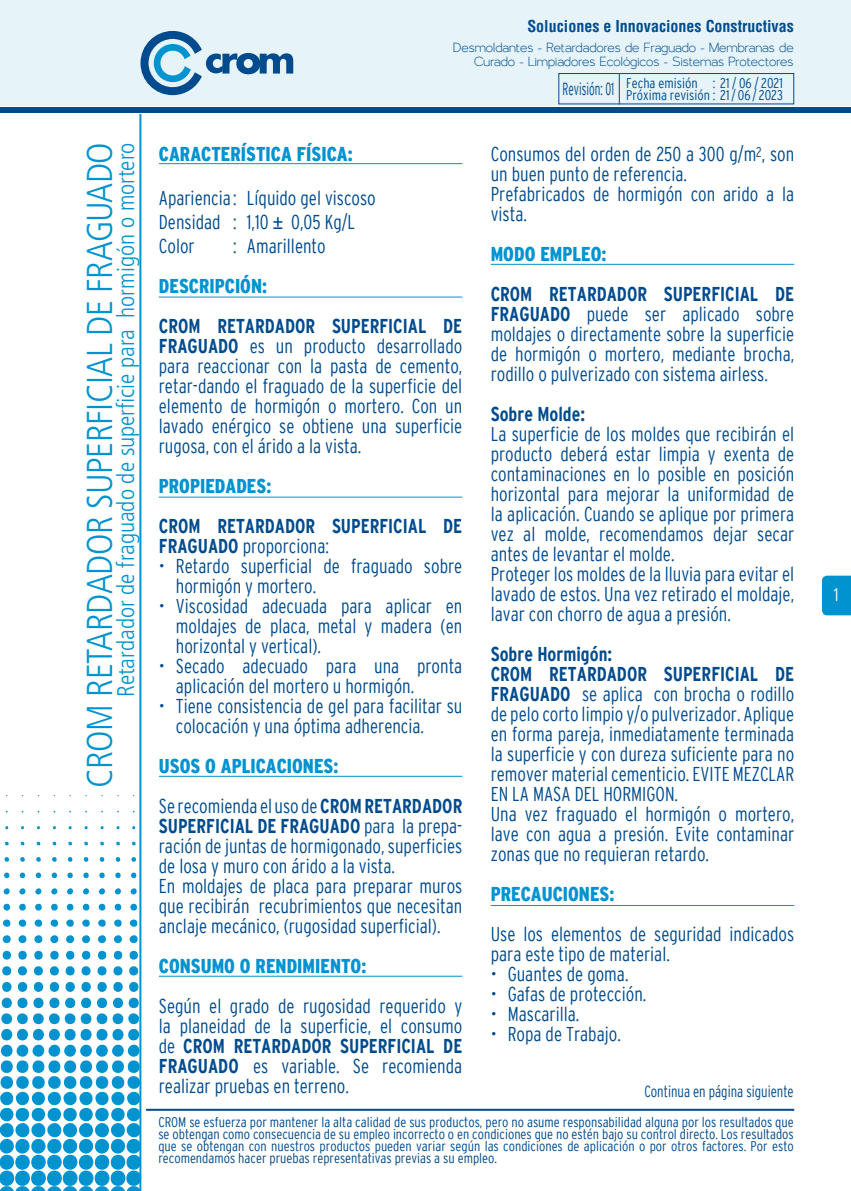
<style>
.page{position:relative;width:851px;height:1191px;background:#fff}
.page>*{position:absolute;margin:0;border:0;box-sizing:border-box;transform-origin:0 0}
.t1{font:300 condensed 36px "Frutiger";letter-spacing:-.015em;color:#0093d0}
.t2{font:300 condensed 24px "Frutiger";color:#0093d0}
.t3{font:300 condensed 20px/20px "Interstate";color:#004b8d;scale:.95 1}
.t4{font:900 condensed 20px "Interstate";color:#0093d0;scale:.95 1}
.t5{font:700 condensed 20px/20px "Interstate";color:#004b8d;scale:.95 1}
.t6{font:18px/14px "Larke";color:#004b8d;text-align:right}
.t7{font:300 condensed 18px "Frutiger";color:#fff}
.t8{font:300 condensed 17.6px "Interstate";color:#004b8d;scale:.72 1}
.t9{font:700 condensed 16px "Helvetica";color:#004b8d}
.t10{font:300 condensed 16px "Interstate";color:#004b8d;scale:.9 1}
.t11{font:300 condensed 14px/12px "Interstate";color:#004b8d;text-align:justify}
.s1{font-family:"Arial";font-weight:400;font-stretch:normal}
.s2{font-weight:700}
.s3{font-weight:300}
.s4{font-weight:900;color:#0093d0}
</style>
<div class="page">
<div style="left:0;top:0;width:850px;height:106px;background:#e6f4fa"></div>
<svg style="left:140px;top:31px;width:153px;height:64px"></svg>
<div style="left:0;top:108px;width:850px;height:5px;background:#004b8d"></div>
<svg style="left:5px;top:841px;width:4px;height:5px"></svg>
<svg style="left:4px;top:857px;width:5px;height:5px"></svg>
<svg style="left:4px;top:872px;width:6px;height:7px"></svg>
<svg style="left:3px;top:888px;width:7px;height:7px"></svg>
<svg style="left:3px;top:903px;width:7px;height:7px"></svg>
<svg style="left:20px;top:841px;width:5px;height:5px"></svg>
<svg style="left:20px;top:857px;width:5px;height:5px"></svg>
<svg style="left:19px;top:872px;width:6px;height:7px"></svg>
<svg style="left:19px;top:888px;width:7px;height:7px"></svg>
<svg style="left:19px;top:903px;width:7px;height:7px"></svg>
<svg style="left:36px;top:841px;width:5px;height:5px"></svg>
<svg style="left:36px;top:857px;width:5px;height:5px"></svg>
<svg style="left:35px;top:872px;width:6px;height:7px"></svg>
<svg style="left:35px;top:888px;width:7px;height:7px"></svg>
<svg style="left:35px;top:903px;width:7px;height:7px"></svg>
<svg style="left:52px;top:841px;width:4px;height:5px"></svg>
<svg style="left:52px;top:857px;width:5px;height:5px"></svg>
<svg style="left:51px;top:872px;width:6px;height:7px"></svg>
<svg style="left:51px;top:888px;width:7px;height:7px"></svg>
<svg style="left:51px;top:903px;width:7px;height:7px"></svg>
<svg style="left:68px;top:841px;width:4px;height:5px"></svg>
<svg style="left:67px;top:857px;width:6px;height:5px"></svg>
<svg style="left:67px;top:872px;width:6px;height:7px"></svg>
<svg style="left:67px;top:888px;width:6px;height:7px"></svg>
<svg style="left:66px;top:903px;width:8px;height:7px"></svg>
<svg style="left:84px;top:841px;width:4px;height:5px"></svg>
<svg style="left:83px;top:857px;width:6px;height:5px"></svg>
<svg style="left:83px;top:872px;width:6px;height:7px"></svg>
<svg style="left:83px;top:888px;width:6px;height:7px"></svg>
<svg style="left:82px;top:903px;width:8px;height:7px"></svg>
<svg style="left:100px;top:841px;width:4px;height:5px"></svg>
<svg style="left:99px;top:857px;width:6px;height:5px"></svg>
<svg style="left:99px;top:872px;width:6px;height:7px"></svg>
<svg style="left:98px;top:888px;width:7px;height:7px"></svg>
<svg style="left:98px;top:903px;width:8px;height:7px"></svg>
<svg style="left:116px;top:841px;width:4px;height:5px"></svg>
<svg style="left:115px;top:857px;width:5px;height:5px"></svg>
<svg style="left:115px;top:872px;width:6px;height:7px"></svg>
<svg style="left:114px;top:888px;width:7px;height:7px"></svg>
<svg style="left:114px;top:903px;width:8px;height:7px"></svg>
<svg style="left:2px;top:919px;width:112px;height:57px"></svg>
<svg style="left:0;top:982px;width:124px;height:209px"></svg>
<svg style="left:132px;top:841px;width:4px;height:5px"></svg>
<svg style="left:131px;top:857px;width:5px;height:5px"></svg>
<svg style="left:131px;top:872px;width:6px;height:7px"></svg>
<svg style="left:130px;top:888px;width:7px;height:7px"></svg>
<svg style="left:130px;top:903px;width:7px;height:7px"></svg>
<svg style="left:114px;top:919px;width:25px;height:57px"></svg>
<svg style="left:124px;top:982px;width:18px;height:209px"></svg>
<hr style="left:146px;top:1108px;width:648px;height:2px;background:#004b8d">
<hr style="left:139px;top:114px;width:2px;height:1077px;background:#0093d0">
<hr style="left:159px;top:163px;width:303px;height:1px;background:#0093d0">
<hr style="left:159px;top:296px;width:303px;height:1px;background:#0093d0">
<hr style="left:159px;top:496px;width:303px;height:1px;background:#0093d0">
<hr style="left:159px;top:776px;width:303px;height:1px;background:#0093d0">
<hr style="left:159px;top:975px;width:303px;height:1px;background:#0093d0">
<hr style="left:490px;top:264px;width:304px;height:1px;background:#0093d0">
<hr style="left:490px;top:905px;width:304px;height:1px;background:#0093d0">
<svg style="left:822px;top:575px;width:28px;height:40px"></svg>
<div style="left:558px;top:73px;width:236px;height:31px;border:1px solid #004b8d"></div>
<hr style="left:618px;top:74px;width:1px;height:30px;background:#004b8d">
<p class="t9" style="left:527px;top:16px;width:268px">Soluciones e Innovaciones Constructivas</p>
<p class="t6" style="left:453px;top:39px;width:342px">Desmoldantes - Retardadores de Fraguado - Membranas de<br>Curado - Limpiadores Ecológicos - Sistemas Protectores</p>
<p class="t11" style="left:626px;top:77px;width:158px">Fecha emisión : 21 / 06 / 2021<br>Próxima revisión : 21 / 06 / 2023</p>
<p class="t8" style="left:562px;top:79px;width:73px">Revisión: 01</p>
<h1 class="t1" style="left:79px;top:788px;width:647px;rotate:-90deg">CROM RETARDADOR SUPERFICIAL DE FRAGUADO</h1>
<p class="t2" style="left:112px;top:697px;width:556px;rotate:-90deg">Retardador de fraguado de superficie para hormigón o mortero</p>
<p class="t4" style="left:159px;top:142px;width:205px">CARACTERÍSTICA FÍSICA:</p>
<p class="t3" style="left:159px;top:185px;width:230px;line-height:24px">Apariencia : Líquido gel viscoso<br>Densidad : 1,10 <span class="s1">±</span> 0,05 Kg/L<br>Color</p>
<p class="t3" style="left:233px;top:235px;width:99px">: Amarillento</p>
<p class="t4" style="left:159px;top:274px;width:115px">DESCRIPCIÓN:</p>
<p class="t3" style="left:159px;top:315px;width:321px;text-align:justify"><span class="s2">CROM RETARDADOR SUPERFICIAL DE FRAGUADO</span> es un producto desarrollado para reaccionar con la pasta de cemento, retar-dando el fraguado de la superficie del elemento de hormigón o mortero. Con un lavado enérgico se obtiene una superficie rugosa, con el árido a la vista.</p>
<p class="t4" style="left:159px;top:474px;width:120px">PROPIEDADES:</p>
<p class="t5" style="left:159px;top:515px;width:321px">CROM RETARDADOR SUPERFICIAL DE<br>FRAGUADO <span class="s3">proporciona:</span></p>
<p class="t3" style="left:176px;top:555px;width:303px;text-indent:-17px">• Retardo superficial de fraguado sobre hormigón y mortero.</p>
<p class="t3" style="left:176px;top:595px;width:303px;text-align:justify;text-indent:-17px">• Viscosidad adecuada para aplicar en moldajes de placa, metal y madera (en horizontal y vertical).</p>
<p class="t3" style="left:176px;top:655px;width:303px;text-indent:-17px">• Secado adecuado para una pronta aplicación del mortero u hormigón.</p>
<p class="t3" style="left:176px;top:695px;width:303px;text-indent:-17px">• Tiene consistencia de gel para facilitar su colocación y una óptima adherencia.</p>
<p class="t3" style="left:159px;top:745px;width:321px;line-height:40px"><span class="s4">USOS O APLICACIONES:<br></span>Se recomienda el uso de <span class="s2">CROM RETARDADOR</span></p>
<p class="t3" style="left:159px;top:815px;width:321px"><span class="s2">SUPERFICIAL DE FRAGUADO</span> para la prepa&shy;ración de juntas de hormigonado, superficies de losa y muro con árido a la vista.<br>En moldajes de placa para preparar muros que recibirán recubrimientos que necesitan anclaje mecánico, (rugosidad superficial).</p>
<p class="t4" style="left:159px;top:954px;width:220px">CONSUMO O RENDIMIENTO:</p>
<p class="t3" style="left:159px;top:995px;width:321px;text-align:justify">Según el grado de rugosidad requerido y la planeidad de la superficie, el consumo de <span class="s2">CROM RETARDADOR SUPERFICIAL DE FRAGUADO</span> es variable. Se recomienda realizar pruebas en terreno.</p>
<p class="t3" style="left:490px;top:143px;width:321px">Consumos del orden de 250 a 300 g/m<sup>2</sup>, son un buen punto de referencia.<br>Prefabricados de hormigón con arido a la vista.</p>
<p class="t4" style="left:490px;top:243px;width:123px">MODO EMPLEO:</p>
<p class="t3" style="left:490px;top:283px;width:321px;text-align:justify"><span class="s2">CROM RETARDADOR SUPERFICIAL DE FRAGUADO</span> puede ser aplicado sobre moldajes o directamente sobre la superficie de hormigón o mortero, mediante brocha, rodillo o pulverizado con sistema airless.</p>
<p class="t5" style="left:490px;top:404px;width:101px">Sobre Molde:</p>
<p class="t3" style="left:490px;top:423px;width:321px">La superficie de los moldes que recibirán el producto deberá estar limpia y exenta de contaminaciones en lo posible en posición horizontal para mejorar la uniformidad de la aplicación. Cuando se aplique por primera vez al molde, recomendamos dejar secar antes de levantar el molde.<br>Proteger los moldes de la lluvia para evitar el lavado de estos. Una vez retirado el moldaje, lavar con chorro de agua a presión.</p>
<p class="t3" style="left:490px;top:643px;width:321px"><span class="s2">Sobre Hormigón:<br>CROM RETARDADOR SUPERFICIAL DE FRAGUADO</span> se aplica con brocha o rodillo de pelo corto limpio y/o pulverizador. Aplique en forma pareja, inmediatamente terminada la superficie y con dureza suficiente para no remover material cementicio. EVITE MEZCLAR EN LA MASA DEL HORMIGON.<br>Una vez fraguado el hormigón o mortero, lave con agua a presión. Evite contaminar zonas que no requieran retardo.</p>
<p class="t4" style="left:490px;top:883px;width:132px">PRECAUCIONES:</p>
<p class="t3" style="left:490px;top:923px;width:321px">Use los elementos de seguridad indicados para este tipo de material.</p>
<p class="t3" style="left:490px;top:963px;width:146px">• Guantes de goma.</p>
<p class="t3" style="left:490px;top:983px;width:165px">• Gafas de protección.</p>
<p class="t3" style="left:490px;top:1003px;width:95px">• Mascarilla.</p>
<p class="t3" style="left:490px;top:1023px;width:138px">• Ropa de Trabajo.</p>
<p class="t10" style="left:644px;top:1082px;width:167px">Continua en página siguiente</p>
<p class="t11" style="left:158px;top:1115px;width:637px">CROM se esfuerza por mantener la alta calidad de sus productos, pero no asume responsabilidad alguna por los resultados que se obtengan como consecuencia de su empleo incorrecto o en condiciones que no estén bajo su control directo. Los resultados que se obtengan con nuestros productos pueden variar según las condiciones de aplicación o por otros factores. Por esto recomendamos hacer pruebas representativas previas a su empleo.</p>
<p class="t7" style="left:831px;top:585px;width:10px">1</p>
</div>
